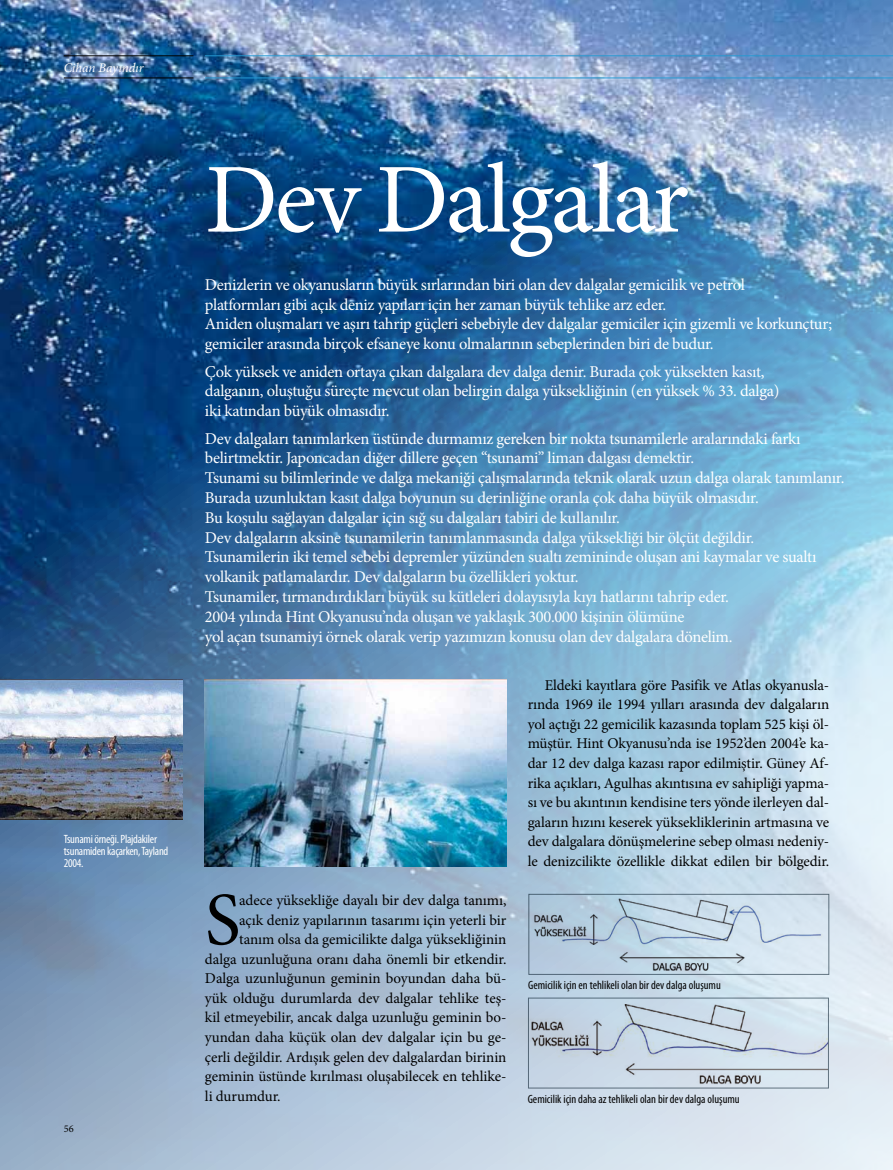
<style>
.page{position:relative;width:893px;height:1170px;background:#fff}
.page>*{position:absolute;margin:0;border:0;box-sizing:border-box;transform-origin:0 0}
.t1{font:99px "Minion Pro";letter-spacing:-.03em;color:#fff}
.t2{font:75.15px "Minion Pro";color:#000}
.t3{font:16.5px/19.8px "Minion Pro";letter-spacing:-.02em;color:#fff}
.t4{font:15px/19.5px "Minion Pro";letter-spacing:-.005em;color:#000;text-align:justify}
.t5{font:italic 13.2px "Minion Pro";letter-spacing:-.015em;color:#fff}
.t6{font:condensed 12px "Myriad Pro";color:#000}
.t7{font:condensed 12px/12px "Myriad Pro";letter-spacing:-.02em;color:#fff}
.t8{font:10.35px "Minion Pro";color:#000}
</style>
<div class="page">
<img style="left:0;top:0;width:893px;height:1169px">
<img style="left:205px;top:679px;width:301px;height:187px">
<img style="left:530px;top:895px;width:297px;height:77px">
<div style="left:528px;top:893px;width:301px;height:81px;border:1px solid #707e87"></div>
<img style="left:530px;top:999px;width:297px;height:87px">
<div style="left:528px;top:997px;width:301px;height:91px;border:1px solid #707e87"></div>
<img style="left:0;top:679px;width:183px;height:140px">
<hr style="left:64px;top:78px;width:129px;height:1px;background:#000">
<hr style="left:64px;top:56px;width:129px;height:1px;background:#000">
<hr style="left:205px;top:78px;width:688px;height:1px;background:#2699d1">
<hr style="left:205px;top:56px;width:688px;height:1px;background:#2699d1">
<p class="t5" style="left:64px;top:58px;width:81px">Cihan Bayındır</p>
<p class="t7" style="left:64px;top:832px;width:106px">Tsunami örneği. Plajdakiler tsunamiden kaçarken, Tayland<br>2004.</p>
<p class="t8" style="left:64px;top:1121px;width:11px">56</p>
<h1 class="t1" style="left:205px;top:134px;width:485px">Dev Dalgalar</h1>
<p class="t3" style="left:205px;top:275px;width:629px">Denizlerin ve okyanusların büyük sırlarından biri olan dev dalgalar gemicilik ve petrol<br>platformları gibi açık deniz yapıları için her zaman büyük tehlike arz eder.<br>Aniden oluşmaları ve aşırı tahrip güçleri sebebiyle dev dalgalar gemiciler için gizemli ve korkunçtur; gemiciler arasında birçok efsaneye konu olmalarının sebeplerinden biri de budur.</p>
<p class="t3" style="left:205px;top:361px;width:576px">Çok yüksek ve aniden ortaya çıkan dalgalara dev dalga denir. Burada çok yüksekten kasıt, dalganın, oluştuğu süreçte mevcut olan belirgin dalga yüksekliğinin (en yüksek % 33. dalga) iki katından büyük olmasıdır.</p>
<p class="t3" style="left:205px;top:428px;width:641px">Dev dalgaları tanımlarken üstünde durmamız gereken bir nokta tsunamilerle aralarındaki farkı belirtmektir. Japoncadan diğer dillere geçen “tsunami” liman dalgası demektir.<br>Tsunami su bilimlerinde ve dalga mekaniği çalışmalarında teknik olarak uzun dalga olarak tanımlanır.<br>Burada uzunluktan kasıt dalga boyunun su derinliğine oranla çok daha büyük olmasıdır.<br>Bu koşulu sağlayan dalgalar için sığ su dalgaları tabiri de kullanılır.<br>Dev dalgaların aksine tsunamilerin tanımlanmasında dalga yüksekliği bir ölçüt değildir.<br>Tsunamilerin iki temel sebebi depremler yüzünden sualtı zemininde oluşan ani kaymalar ve sualtı volkanik patlamalardır. Dev dalgaların bu özellikleri yoktur.<br>Tsunamiler, tırmandırdıkları büyük su kütleleri dolayısıyla kıyı hatlarını tahrip eder.<br>2004 yılında Hint Okyanusu’nda oluşan ve yaklaşık 300.000 kişinin ölümüne<br>yol açan tsunamiyi örnek olarak verip yazımızın konusu olan dev dalgalara dönelim.</p>
<h2 class="t2" style="left:205px;top:869px;width:37px">S</h2>
<p class="t4" style="left:239px;top:890px;width:269px">adece yüksekliğe dayalı bir dev dalga tanımı,</p>
<p class="t4" style="left:239px;top:909px;width:269px">açık deniz yapılarının tasarımı için yeterli bir</p>
<p class="t4" style="left:239px;top:929px;width:269px">tanım olsa da gemicilikte dalga yüksekliğinin</p>
<p class="t4" style="left:205px;top:949px;width:303px">dalga uzunluğuna oranı daha önemli bir etkendir.</p>
<p class="t4" style="left:205px;top:968px;width:303px">Dalga uzunluğunun geminin boyundan daha bü-</p>
<p class="t4" style="left:205px;top:988px;width:303px">yük olduğu durumlarda dev dalgalar tehlike teş-</p>
<p class="t4" style="left:205px;top:1007px;width:303px">kil etmeyebilir, ancak dalga uzunluğu geminin bo-</p>
<p class="t4" style="left:205px;top:1027px;width:303px">yundan daha küçük olan dev dalgalar için bu ge-</p>
<p class="t4" style="left:205px;top:1046px;width:303px">çerli değildir. Ardışık gelen dev dalgalardan birinin</p>
<p class="t4" style="left:205px;top:1066px;width:303px">geminin üstünde kırılması oluşabilecek en tehlike-</p>
<p class="t4" style="left:205px;top:1086px;width:77px">li durumdur.</p>
<p class="t4" style="left:528px;top:675px;width:303px;text-indent:17px">Eldeki kayıtlara göre Pasifik ve Atlas okyanusla&shy;rında 1969 ile 1994 yılları arasında dev dalgaların yol açtığı 22 gemicilik kazasında toplam 525 kişi öl&shy;müştür. Hint Okyanusu’nda ise 1952’den 2004’e ka&shy;dar 12 dev dalga kazası rapor edilmiştir. Güney Af&shy;rika açıkları, Agulhas akıntısına ev sahipliği yapma&shy;sı ve bu akıntının kendisine ters yönde ilerleyen dal&shy;gaların hızını keserek yüksekliklerinin artmasına ve dev dalgalara dönüşmelerine sebep olması nedeniy&shy;le denizcilikte özellikle dikkat edilen bir bölgedir.</p>
<p class="t6" style="left:528px;top:977px;width:194px">Gemicilik için en tehlikeli olan bir dev dalga oluşumu</p>
<p class="t6" style="left:528px;top:1091px;width:213px">Gemicilik için daha az tehlikeli olan bir dev dalga oluşumu</p>
</div>
